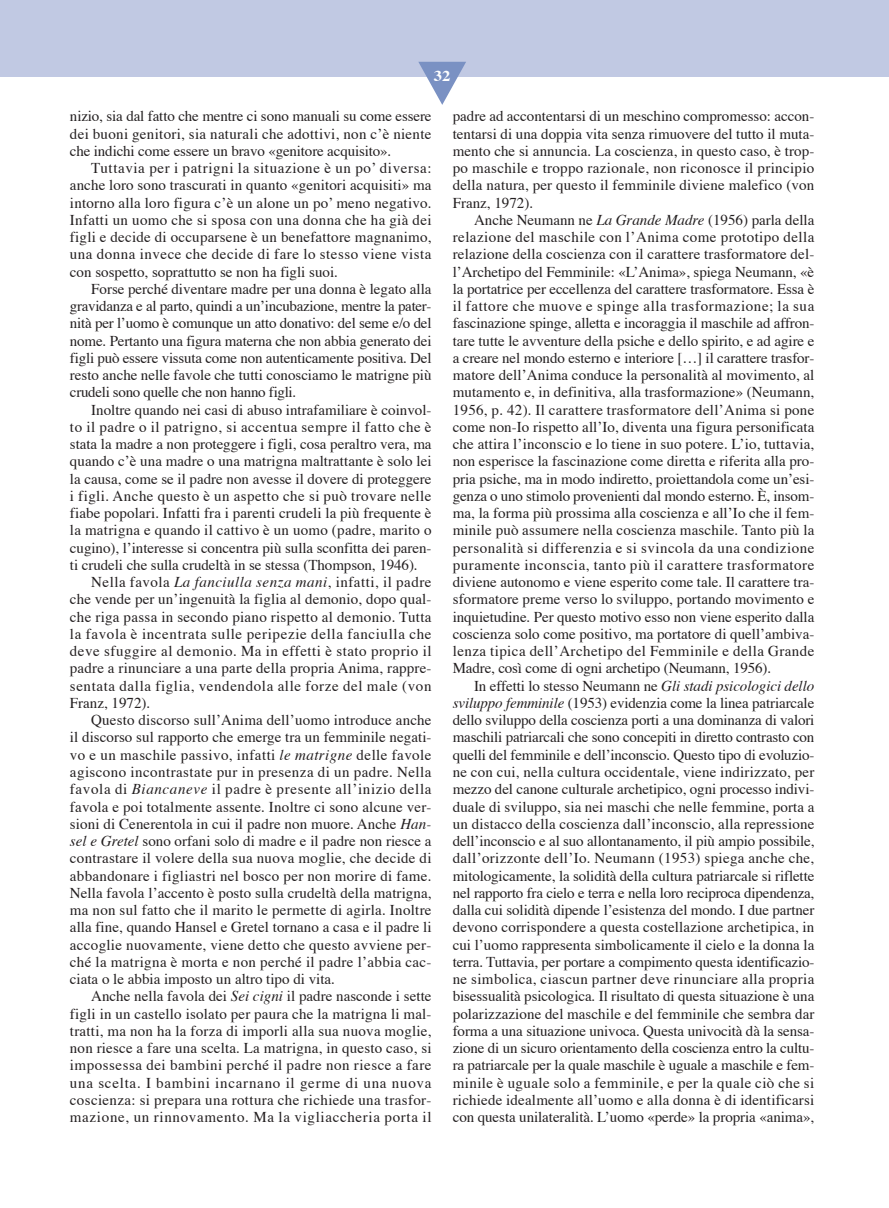
<style>
.page{position:relative;width:889px;height:1208px;background:#fff}
.page>*{position:absolute;margin:0;border:0;box-sizing:border-box;transform-origin:0 0}
.t1{font:15px/17.2px "Times";letter-spacing:.01em;color:#231f20;text-align:justify}
.t2{font:15px "Times";letter-spacing:.035em;color:#231f20}
.t3{font:15px "Times";letter-spacing:.03em;color:#231f20}
.t4{font:15px "Times";letter-spacing:.045em;color:#231f20}
.t5{font:15px "Times";letter-spacing:.04em;color:#231f20}
.t6{font:15px "Times";letter-spacing:.05em;color:#231f20}
.t7{font:700 15px "Times";color:#fff;scale:1.1 1}
.s1{font-style:italic}
</style>
<div class="page">
<div style="left:0;top:0;width:888px;height:77px;background:#c1c9e3"></div>
<svg style="left:418px;top:62px;width:48px;height:43px"></svg>
<p class="t7" style="left:434px;top:70px;width:16px">32</p>
<p class="t1" style="left:70px;top:109px;width:363px">nizio, sia dal fatto che mentre ci sono manuali su come essere dei buoni genitori, sia naturali che adottivi, non c’è niente che indichi come essere un bravo «genitore acquisito».</p>
<p class="t1" style="left:70px;top:161px;width:363px;text-indent:21px">Tuttavia per i patrigni la situazione è un po’ diversa: anche loro sono trascurati in quanto «genitori acquisiti» ma intorno alla loro figura c’è un alone un po’ meno negativo.<br>Infatti un uomo che si sposa con una donna che ha già dei figli e decide di occuparsene è un benefattore magnanimo, una donna invece che decide di fare lo stesso viene vista con sospetto, soprattutto se non ha figli suoi.</p>
<p class="t1" style="left:70px;top:281px;width:363px;text-indent:21px">Forse perché diventare madre per una donna è legato alla gravidanza e al parto, quindi a un’incubazione, mentre la pater&shy;nità per l’uomo è comunque un atto donativo: del seme e/o del nome. Pertanto una figura materna che non abbia generato dei figli può essere vissuta come non autenticamente positiva. Del resto anche nelle favole che tutti conosciamo le matrigne più crudeli sono quelle che non hanno figli.</p>
<p class="t1" style="left:91px;top:402px;width:342px">Inoltre quando nei casi di abuso intrafamiliare è coinvol-</p>
<p class="t2" style="left:70px;top:420px;width:363px">to il padre o il patrigno, si accentua sempre il fatto che è</p>
<p class="t1" style="left:70px;top:437px;width:363px">stata la madre a non proteggere i figli, cosa peraltro vera, ma</p>
<p class="t1" style="left:70px;top:454px;width:363px">quando c’è una madre o una matrigna maltrattante è solo lei</p>
<p class="t1" style="left:70px;top:471px;width:363px">la causa, come se il padre non avesse il dovere di proteggere</p>
<p class="t3" style="left:70px;top:489px;width:363px">i figli. Anche questo è un aspetto che si può trovare nelle</p>
<p class="t1" style="left:70px;top:506px;width:363px">fiabe popolari. Infatti fra i parenti crudeli la più frequente è</p>
<p class="t1" style="left:70px;top:523px;width:363px">la matrigna e quando il cattivo è un uomo (padre, marito o</p>
<p class="t1" style="left:70px;top:540px;width:363px">cugino), l’interesse si concentra più sulla sconfitta dei paren-</p>
<p class="t1" style="left:70px;top:557px;width:349px">ti crudeli che sulla crudeltà in se stessa (Thompson, 1946).</p>
<p class="t2" style="left:91px;top:576px;width:342px">Nella favola <span class="s1">La fanciulla senza mani</span>, infatti, il padre</p>
<p class="t1" style="left:70px;top:592px;width:363px">che vende per un’ingenuità la figlia al demonio, dopo qual-</p>
<p class="t1" style="left:70px;top:609px;width:363px">che riga passa in secondo piano rispetto al demonio. Tutta</p>
<p class="t4" style="left:70px;top:627px;width:363px">la favola è incentrata sulle peripezie della fanciulla che</p>
<p class="t2" style="left:70px;top:645px;width:363px">deve sfuggire al demonio. Ma in effetti è stato proprio il</p>
<p class="t1" style="left:70px;top:661px;width:363px">padre a rinunciare a una parte della propria Anima, rappre-</p>
<p class="t5" style="left:70px;top:679px;width:363px">sentata dalla figlia, vendendola alle forze del male (von</p>
<p class="t1" style="left:70px;top:695px;width:82px">Franz, 1972).</p>
<p class="t1" style="left:91px;top:713px;width:342px">Questo discorso sull’Anima dell’uomo introduce anche</p>
<p class="t1" style="left:70px;top:730px;width:363px">il discorso sul rapporto che emerge tra un femminile negati-</p>
<p class="t3" style="left:70px;top:748px;width:363px">vo e un maschile passivo, infatti <span class="s1">le matrigne</span> delle favole</p>
<p class="t3" style="left:70px;top:765px;width:363px">agiscono incontrastate pur in presenza di un padre. Nella</p>
<p class="t4" style="left:70px;top:783px;width:363px">favola di <span class="s1">Biancaneve</span> il padre è presente all’inizio della</p>
<p class="t1" style="left:70px;top:799px;width:363px">favola e poi totalmente assente. Inoltre ci sono alcune ver-</p>
<p class="t1" style="left:70px;top:816px;width:363px">sioni di Cenerentola in cui il padre non muore. Anche <span class="s1">Han-</span></p>
<p class="t1" style="left:70px;top:833px;width:363px"><span class="s1">sel e Gretel</span> sono orfani solo di madre e il padre non riesce a</p>
<p class="t1" style="left:70px;top:851px;width:363px">contrastare il volere della sua nuova moglie, che decide di</p>
<p class="t1" style="left:70px;top:868px;width:363px">abbandonare i figliastri nel bosco per non morire di fame.</p>
<p class="t1" style="left:70px;top:885px;width:363px">Nella favola l’accento è posto sulla crudeltà della matrigna,</p>
<p class="t1" style="left:70px;top:902px;width:363px">ma non sul fatto che il marito le permette di agirla. Inoltre</p>
<p class="t1" style="left:70px;top:920px;width:363px">alla fine, quando Hansel e Gretel tornano a casa e il padre li</p>
<p class="t1" style="left:70px;top:937px;width:363px">accoglie nuovamente, viene detto che questo avviene per-</p>
<p class="t1" style="left:70px;top:954px;width:363px">ché la matrigna è morta e non perché il padre l’abbia cac-</p>
<p class="t1" style="left:70px;top:971px;width:266px">ciata o le abbia imposto un altro tipo di vita.</p>
<p class="t1" style="left:91px;top:989px;width:342px">Anche nella favola dei <span class="s1">Sei cigni</span> il padre nasconde i sette</p>
<p class="t1" style="left:70px;top:1006px;width:363px">figli in un castello isolato per paura che la matrigna li mal-</p>
<p class="t1" style="left:70px;top:1023px;width:363px">tratti, ma non ha la forza di imporli alla sua nuova moglie,</p>
<p class="t1" style="left:70px;top:1040px;width:363px">non riesce a fare una scelta. La matrigna, in questo caso, si</p>
<p class="t2" style="left:70px;top:1059px;width:363px">impossessa dei bambini perché il padre non riesce a fare</p>
<p class="t6" style="left:70px;top:1076px;width:363px">una scelta. I bambini incarnano il germe di una nuova</p>
<p class="t1" style="left:70px;top:1092px;width:363px">coscienza: si prepara una rottura che richiede una trasfor-</p>
<p class="t4" style="left:70px;top:1110px;width:363px">mazione, un rinnovamento. Ma la vigliaccheria porta il</p>
<p class="t1" style="left:453px;top:109px;width:363px">padre ad accontentarsi di un meschino compromesso: accon&shy;tentarsi di una doppia vita senza rimuovere del tutto il muta&shy;mento che si annuncia. La coscienza, in questo caso, è trop&shy;po maschile e troppo razionale, non riconosce il principio della natura, per questo il femminile diviene malefico (von Franz, 1972).</p>
<p class="t1" style="left:453px;top:212px;width:363px;text-indent:21px">Anche Neumann ne <span class="s1">La Grande Madre</span> (1956) parla della relazione del maschile con l’Anima come prototipo della relazione della coscienza con il carattere trasformatore del&shy;l’Archetipo del Femminile: «L’Anima», spiega Neumann, «è la portatrice per eccellenza del carattere trasformatore. Essa è il fattore che muove e spinge alla trasformazione; la sua fascinazione spinge, alletta e incoraggia il maschile ad affron&shy;tare tutte le avventure della psiche e dello spirito, e ad agire e a creare nel mondo esterno e interiore […] il carattere trasfor&shy;matore dell’Anima conduce la personalità al movimento, al mutamento e, in definitiva, alla trasformazione» (Neumann, 1956, p. 42). Il carattere trasformatore dell’Anima si pone come non-Io rispetto all’Io, diventa una figura personificata che attira l’inconscio e lo tiene in suo potere. L’io, tuttavia, non esperisce la fascinazione come diretta e riferita alla pro&shy;pria psiche, ma in modo indiretto, proiettandola come un’esi&shy;genza o uno stimolo provenienti dal mondo esterno. È, insom&shy;ma, la forma più prossima alla coscienza e all’Io che il fem&shy;minile può assumere nella coscienza maschile. Tanto più la personalità si differenzia e si svincola da una condizione puramente inconscia, tanto più il carattere trasformatore diviene autonomo e viene esperito come tale. Il carattere tra&shy;sformatore preme verso lo sviluppo, portando movimento e inquietudine. Per questo motivo esso non viene esperito dalla coscienza solo come positivo, ma portatore di quell’ambiva&shy;lenza tipica dell’Archetipo del Femminile e della Grande Madre, così come di ogni archetipo (Neumann, 1956).</p>
<p class="t1" style="left:453px;top:678px;width:363px;text-indent:21px">In effetti lo stesso Neumann ne <span class="s1">Gli stadi psicologici dello sviluppo femminile</span> (1953) evidenzia come la linea patriarcale dello sviluppo della coscienza porti a una dominanza di valori maschili patriarcali che sono concepiti in diretto contrasto con quelli del femminile e dell’inconscio. Questo tipo di evoluzio&shy;ne con cui, nella cultura occidentale, viene indirizzato, per mezzo del canone culturale archetipico, ogni processo indivi&shy;duale di sviluppo, sia nei maschi che nelle femmine, porta a un distacco della coscienza dall’inconscio, alla repressione dell’inconscio e al suo allontanamento, il più ampio possibile, dall’orizzonte dell’Io. Neumann (1953) spiega anche che, mitologicamente, la solidità della cultura patriarcale si riflette nel rapporto fra cielo e terra e nella loro reciproca dipendenza, dalla cui solidità dipende l’esistenza del mondo. I due partner devono corrispondere a questa costellazione archetipica, in cui l’uomo rappresenta simbolicamente il cielo e la donna la terra. Tuttavia, per portare a compimento questa identificazio&shy;ne simbolica, ciascun partner deve rinunciare alla propria bisessualità psicologica. Il risultato di questa situazione è una polarizzazione del maschile e del femminile che sembra dar forma a una situazione univoca. Questa univocità dà la sensa&shy;zione di un sicuro orientamento della coscienza entro la cultu&shy;ra patriarcale per la quale maschile è uguale a maschile e fem&shy;minile è uguale solo a femminile, e per la quale ciò che si richiede idealmente all’uomo e alla donna è di identificarsi con questa unilateralità. L’uomo «perde» la propria «anima»,</p>
</div>
